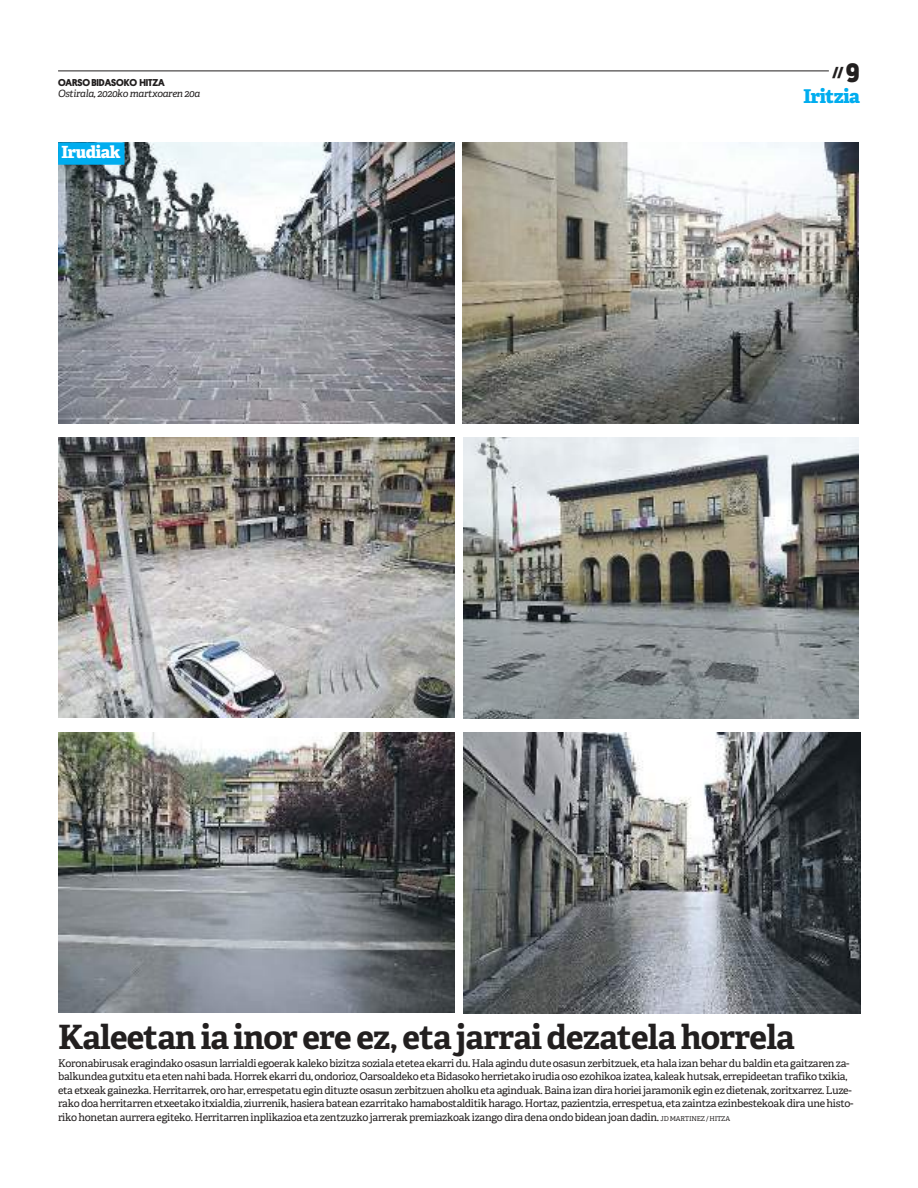
<style>
.page{position:relative;width:918px;height:1188px;background:#fff}
.page>*{position:absolute;margin:0;border:0;box-sizing:border-box;transform-origin:0 0}
.t1{font:700 33.45px "Adelle";letter-spacing:-.025em;color:#221f1f}
.t2{font:800 19.05px "Adelle";letter-spacing:-.025em;color:#00adef}
.t3{font:800 16.8px "Adelle";letter-spacing:-.025em;color:#fff}
.t4{font:800 13.35px "Adelle";color:#221f1f}
.t5{font:10.65px/13.4px "Adelle";letter-spacing:-.03em;color:#221f1f}
.t6{font:italic 10.05px "Adelle";letter-spacing:-.03em;color:#221f1f}
.t7{font:700 10.05px "Platform";letter-spacing:-.01em;color:#221f1f}
.s1{font-family:"Platform";font-weight:700;font-size:26.85px}
.s2{font-size:6.75px}
</style>
<div class="page">
<img style="left:58px;top:142px;width:397px;height:281px">
<img style="left:462px;top:142px;width:396px;height:282px">
<img style="left:58px;top:437px;width:397px;height:281px">
<img style="left:463px;top:437px;width:396px;height:282px">
<img style="left:58px;top:732px;width:397px;height:280px">
<img style="left:463px;top:732px;width:397px;height:281px">
<div style="left:58px;top:142px;width:66px;height:23px;background:#00adef"></div>
<hr style="left:58px;top:71px;width:802px;height:1px;background:#221f1f">
<div style="left:829px;top:67px;width:31px;height:27px;background:#fff"></div>
<p class="t7" style="left:58px;top:77px;width:108px">OARSO BIDASOKO HITZA</p>
<p class="t6" style="left:58px;top:89px;width:144px">Ostirala, 2020ko martxoaren 20a</p>
<h3 class="t3" style="left:61px;top:142px;width:61px">Irudiak</h3>
<p class="t4" style="left:832px;top:67px;width:29px">//<span class="s1">9</span></p>
<h2 class="t2" style="left:803px;top:85px;width:58px">Iritzia</h2>
<h1 class="t1" style="left:58px;top:1023px;width:738px">Kaleetan ia inor ere ez, eta jarrai dezatela horrela</h1>
<p class="t5" style="left:58px;top:1057px;width:797px">Koronabirusak eragindako osasun larrialdi egoerak kaleko bizitza soziala etetea ekarri du. Hala agindu dute osasun zerbitzuek, eta hala izan behar du baldin eta gaitzaren za&shy;balkundea gutxitu eta eten nahi bada. Horrek ekarri du, ondorioz, Oarsoaldeko eta Bidasoko herrietako irudia oso ezohikoa izatea, kaleak hutsak, errepideetan trafiko txikia, eta etxeak gainezka. Herritarrek, oro har, errespetatu egin dituzte osasun zerbitzuen aholku eta aginduak. Baina izan dira horiei jaramonik egin ez dietenak, zoritxarrez. Luze&shy;rako doa herritarren etxeetako itxialdia, ziurrenik, hasiera batean ezarritako hamabostalditik harago. Hortaz, pazientzia, errespetua, eta zaintza ezinbestekoak dira une histo&shy;riko honetan aurrera egiteko. Herritarren inplikazioa eta zentzuzko jarrerak premiazkoak izango dira dena ondo bidean joan dadin. <span class="s2">JD MARTINEZ / HITZA</span></p>
</div>
